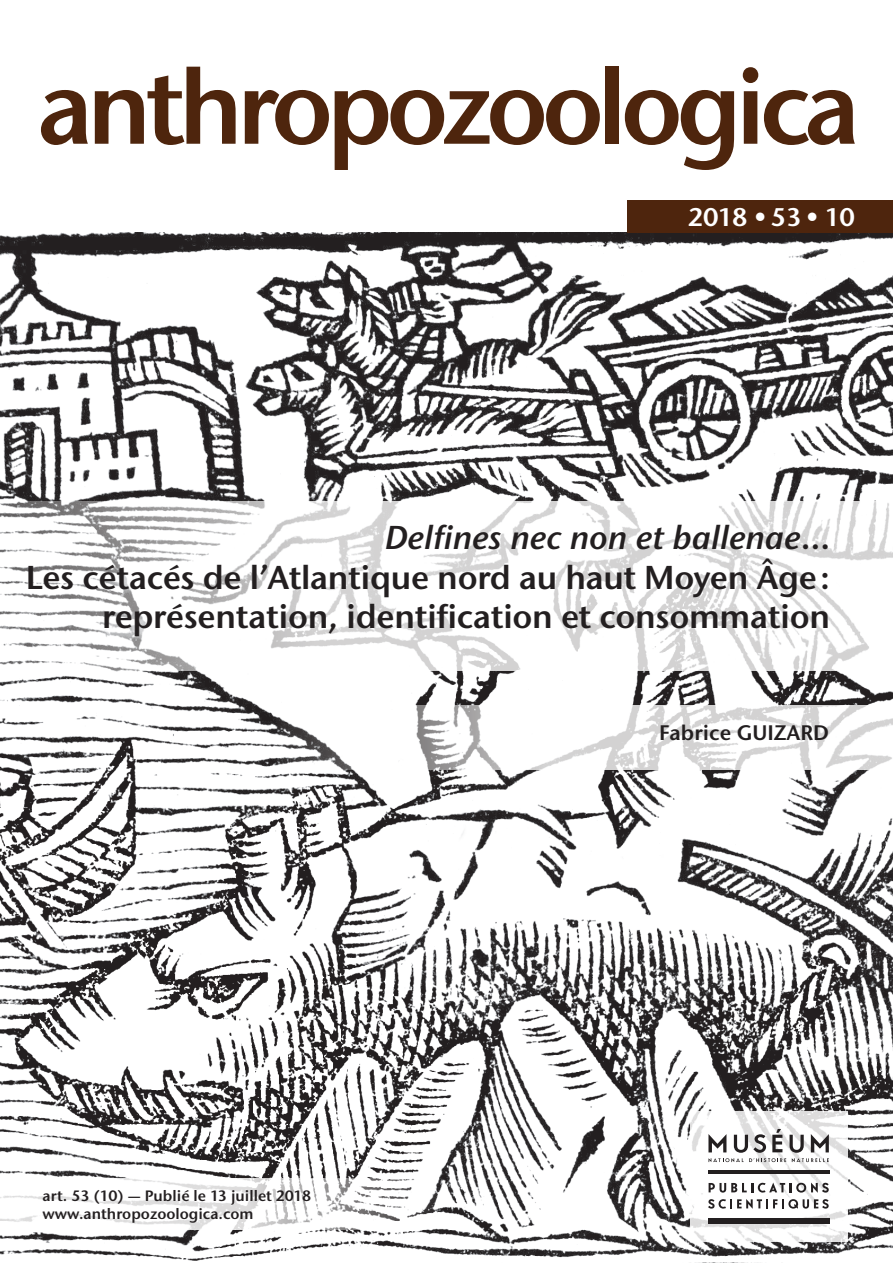
<style>
.page{position:relative;width:893px;height:1263px;background:#fff}
.page>*{position:absolute;margin:0;border:0;box-sizing:border-box;transform-origin:0 0}
.t1{font:600 105px "ITC Stone Sans";letter-spacing:-.065em;color:#4e250d}
.Couverture_-_Titre_a{font:600 33px/39.6px "ITC Stone Sans";letter-spacing:-.01em;color:#231f20;text-align:right}
.t2{font:600 25.5px "ITC Stone Sans";letter-spacing:-.035em;color:#fff}
.Couverture_auteur{font:600 21px "ITC Stone Sans";color:#231f20}
.Couverture_Date{font:600 15px "ITC Stone Sans";color:#231f20}
.s1{font-style:italic}
</style>
<div class="page">
<img style="left:0;top:233px;width:893px;height:1030px">
<div style="left:628px;top:201px;width:265px;height:32px;background:#4e250d"></div>
<svg style="left:0;top:501px;width:893px;height:170px"></svg>
<svg style="left:277px;top:705px;width:616px;height:65px"></svg>
<svg style="left:691px;top:1111px;width:157px;height:130px"></svg>
<svg style="left:708px;top:1129px;width:121px;height:33px"></svg>
<svg style="left:709px;top:1182px;width:120px;height:11px"></svg>
<svg style="left:708px;top:1199px;width:121px;height:10px"></svg>
<hr style="left:708px;top:1170px;width:121px;height:3px;background:#231f20">
<div style="left:708px;top:1218px;width:121px;height:5px;background:#231f20"></div>
<svg style="left:0;top:1178px;width:436px;height:52px"></svg>
<p class="t1" style="left:37px;top:42px;width:824px">anthropozoologica</p>
<p class="t2" style="left:688px;top:201px;width:169px">2018 ● 53 ● 10</p>
<p class="Couverture_-_Titre_a" style="left:26px;top:517px;width:806px"><span class="s1">Delfines nec non et ballenae</span>…<br>Les cétacés de l’Atlantique nord au haut Moyen Âge: représentation, identification et consommation</p>
<p class="Couverture_Date" style="left:43px;top:1187px;width:270px">art. 53 (10) — Publié le 13 juillet 2018</p>
<p class="Couverture_Date" style="left:43px;top:1205px;width:213px">www.anthropozoologica.com</p>
<p class="Couverture_auteur" style="left:659px;top:719px;width:171px">Fabrice GUIZARD</p>
</div>
